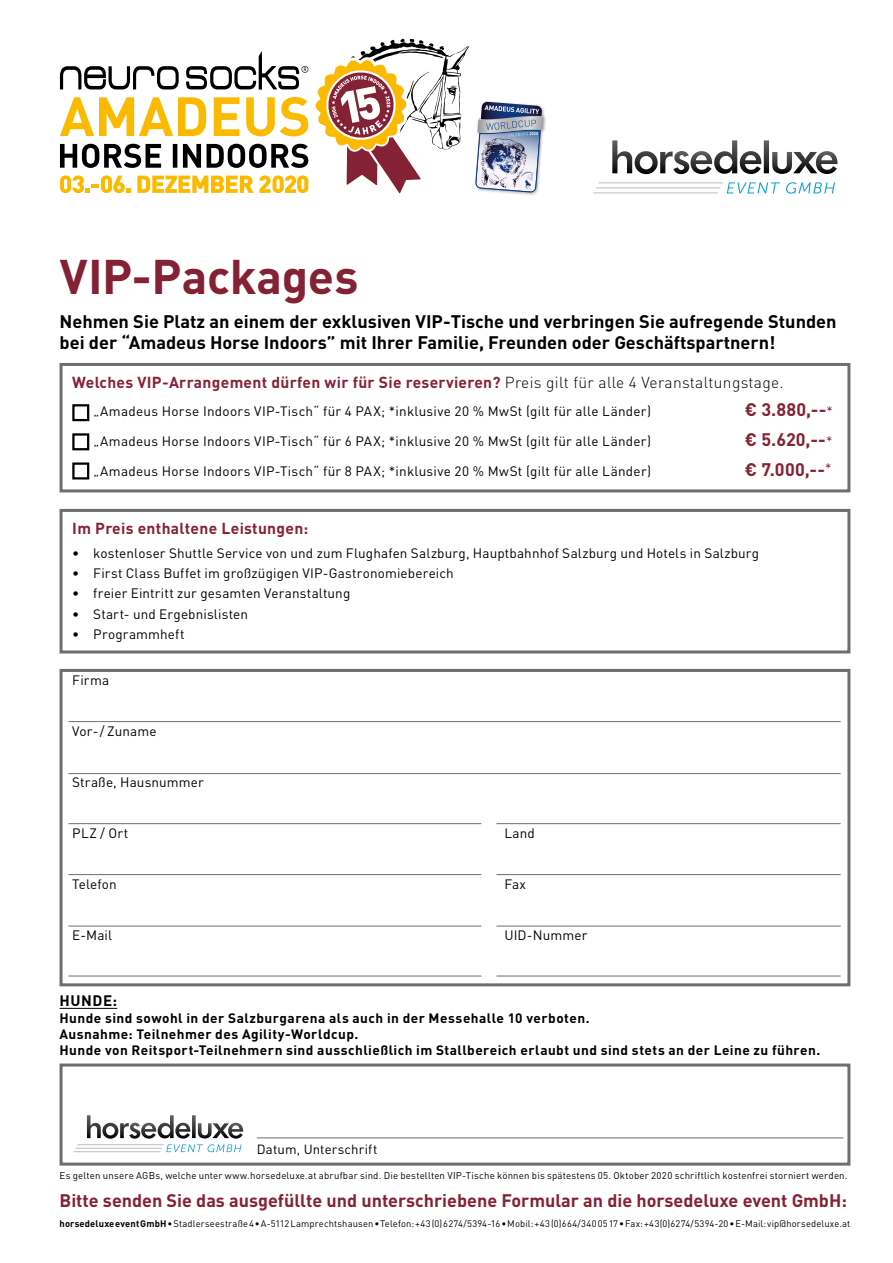
<style>
.page{position:relative;width:893px;height:1263px;background:#fff}
.page>*{position:absolute;margin:0;border:0;box-sizing:border-box;transform-origin:0 0}
.t1{font:700 48px "DIN Pro";letter-spacing:-.005em;color:#852134}
.t2{font:700 18px/21px "DIN Pro";color:#000}
.t3{font:700 18px "DIN Pro";color:#852134}
.t4{font:700 15.75px "DIN Pro";letter-spacing:.02em;color:#852134}
.t5{font:700 15px "DIN Pro";letter-spacing:.035em;color:#000}
.t6{font:13.5px "DIN Pro";letter-spacing:.015em;color:#000}
.t7{font:700 13.5px/16.2px "DIN Pro";letter-spacing:.03em;color:#000}
.t8{font:13.2px "DIN Pro";letter-spacing:.01em;color:#000}
.t9{font:9.75px "DIN Pro";letter-spacing:.02em;color:#000}
.t10{font:9.45px "DIN Pro";letter-spacing:.015em;color:#000}
.s1{font-weight:300;color:#000}
.s2{font-weight:400;font-size:13.5px}
.s3{font-weight:700}
</style>
<div class="page">
<div style="left:72px;top:404px;width:17px;height:17px;border:2px solid #000"></div>
<div style="left:72px;top:433px;width:17px;height:17px;border:2px solid #000"></div>
<div style="left:72px;top:462px;width:17px;height:17px;border:2px solid #000"></div>
<svg style="left:727px;top:182px;width:108px;height:12px"></svg>
<hr style="left:598px;top:182px;width:125px;height:1px;background:#bbbdbe">
<hr style="left:596px;top:187px;width:124px;height:1px;background:#bbbdbe">
<hr style="left:593px;top:192px;width:125px;height:1px;background:#bbbdbe">
<svg style="left:612px;top:140px;width:225px;height:34px"></svg>
<hr style="left:77px;top:1144px;width:87px;height:1px;background:#bbbdbe">
<hr style="left:76px;top:1148px;width:86px;height:1px;background:#bbbdbe">
<hr style="left:74px;top:1151px;width:86px;height:1px;background:#bbbdbe">
<svg style="left:87px;top:1115px;width:156px;height:37px"></svg>
<div style="left:474px;top:101px;width:73px;height:95px;background:#000;opacity:.35"></div>
<svg style="left:475px;top:102px;width:69px;height:90px"></svg>
<hr style="left:60px;top:1008px;width:57px;height:1px;background:#000">
<svg style="left:315px;top:39px;width:154px;height:154px"></svg>
<svg style="left:60px;top:175px;width:71px;height:18px"></svg>
<svg style="left:137px;top:176px;width:116px;height:17px"></svg>
<svg style="left:259px;top:175px;width:49px;height:18px"></svg>
<svg style="left:60px;top:144px;width:248px;height:24px"></svg>
<svg style="left:60px;top:97px;width:248px;height:39px"></svg>
<svg style="left:60px;top:66px;width:119px;height:23px"></svg>
<svg style="left:186px;top:51px;width:122px;height:38px"></svg>
<div style="left:60px;top:363px;width:790px;height:129px;border:3px solid #6e6e6e"></div>
<div style="left:60px;top:509px;width:790px;height:144px;border:3px solid #6e6e6e"></div>
<div style="left:60px;top:669px;width:790px;height:317px;border:3px solid #6e6e6e"></div>
<div style="left:60px;top:1063px;width:790px;height:102px;border:3px solid #6e6e6e"></div>
<hr style="left:68px;top:721px;width:773px;height:1px;background:#6e6e6e">
<hr style="left:68px;top:773px;width:773px;height:1px;background:#6e6e6e">
<hr style="left:68px;top:823px;width:413px;height:1px;background:#6e6e6e">
<hr style="left:496px;top:823px;width:345px;height:1px;background:#6e6e6e">
<hr style="left:68px;top:874px;width:413px;height:1px;background:#6e6e6e">
<hr style="left:496px;top:874px;width:345px;height:1px;background:#6e6e6e">
<hr style="left:68px;top:926px;width:413px;height:1px;background:#6e6e6e">
<hr style="left:68px;top:976px;width:413px;height:1px;background:#6e6e6e">
<hr style="left:496px;top:926px;width:345px;height:1px;background:#6e6e6e">
<hr style="left:496px;top:976px;width:345px;height:1px;background:#6e6e6e">
<hr style="left:257px;top:1137px;width:586px;height:1px;background:#6e6e6e">
<h1 class="t1" style="left:60px;top:244px;width:300px">VIP-Packages</h1>
<h2 class="t2" style="left:60px;top:310px;width:779px">Nehmen Sie Platz an einem der exklusiven VIP-Tische und verbringen Sie aufregende Stunden bei der “Amadeus Horse Indoors” mit Ihrer Familie, Freunden oder Geschäftspartnern!</h2>
<p class="t4" style="left:72px;top:371px;width:713px">Welches VIP-Arrangement dürfen wir für Sie reservieren? <span class="s1">Preis gilt für alle 4 Veranstaltungstage.</span></p>
<p class="t6" style="left:94px;top:402px;width:559px">„Amadeus Horse Indoors VIP-Tisch“ für 4 PAX; *inklusive 20 % MwSt (gilt für alle Länder)</p>
<h2 class="t3" style="left:745px;top:398px;width:89px">€ 3.880,--<span class="s2">*</span></h2>
<p class="t6" style="left:94px;top:432px;width:559px">„Amadeus Horse Indoors VIP-Tisch“ für 6 PAX; *inklusive 20 % MwSt (gilt für alle Länder)</p>
<h2 class="t3" style="left:745px;top:428px;width:89px">€ 5.620,--<span class="s2">*</span></h2>
<p class="t6" style="left:94px;top:462px;width:559px">„Amadeus Horse Indoors VIP-Tisch“ für 8 PAX; *inklusive 20 % MwSt (gilt für alle Länder)</p>
<h2 class="t3" style="left:745px;top:458px;width:88px">€ 7.000,--<sup>*</sup></h2>
<p class="t4" style="left:72px;top:517px;width:238px">Im Preis enthaltene Leistungen:</p>
<p class="t6" style="left:72px;top:543px;width:688px">• kostenloser Shuttle Service von und zum Flughafen Salzburg, Hauptbahnhof Salzburg und Hotels in Salzburg</p>
<p class="t6" style="left:72px;top:564px;width:383px">• First Class Buffet im großzügigen VIP-Gastronomiebereich</p>
<p class="t6" style="left:72px;top:584px;width:280px">• freier Eintritt zur gesamten Veranstaltung</p>
<p class="t6" style="left:72px;top:605px;width:177px">• Start- und Ergebnislisten</p>
<p class="t6" style="left:72px;top:625px;width:114px">• Programmheft</p>
<p class="t6" style="left:72px;top:671px;width:38px">Firma</p>
<p class="t6" style="left:72px;top:722px;width:86px">Vor-/ Zuname</p>
<p class="t6" style="left:72px;top:773px;width:133px">Straße, Hausnummer</p>
<p class="t6" style="left:72px;top:824px;width:58px">PLZ / Ort</p>
<p class="t6" style="left:504px;top:824px;width:32px">Land</p>
<p class="t6" style="left:72px;top:875px;width:46px">Telefon</p>
<p class="t6" style="left:504px;top:875px;width:23px">Fax</p>
<p class="t6" style="left:72px;top:926px;width:41px">E-Mail</p>
<p class="t6" style="left:504px;top:926px;width:85px">UID-Nummer</p>
<p class="t5" style="left:60px;top:991px;width:59px">HUNDE:</p>
<p class="t7" style="left:60px;top:1009px;width:762px">Hunde sind sowohl in der Salzburgarena als auch in der Messehalle 10 verboten.<br>Ausnahme: Teilnehmer des Agility-Worldcup.<br>Hunde von Reitsport-Teilnehmern sind ausschließlich im Stallbereich erlaubt und sind stets an der Leine zu führen.</p>
<p class="t8" style="left:257px;top:1140px;width:122px">Datum, Unterschrift</p>
<p class="t9" style="left:60px;top:1169px;width:789px">Es gelten unsere AGBs, welche unter www.horsedeluxe.at abrufbar sind. Die bestellten VIP-Tische können bis spätestens 05. Oktober 2020 schriftlich kostenfrei storniert werden.</p>
<p class="t10" style="left:60px;top:1217px;width:792px"><span class="s3">horsedeluxe event GmbH</span> • Stadlerseestraße 4 • A-5112 Lamprechtshausen • Telefon: +43 (0) 6274/5394-16 • Mobil: +43 (0)664/340 05 17 • Fax: +43(0)6274/5394-20 • E-Mail: vip@horsedeluxe.at</p>
<h2 class="t3" style="left:60px;top:1188px;width:789px">Bitte senden Sie das ausgefüllte und unterschriebene Formular an die horsedeluxe event GmbH:</h2>
</div>
